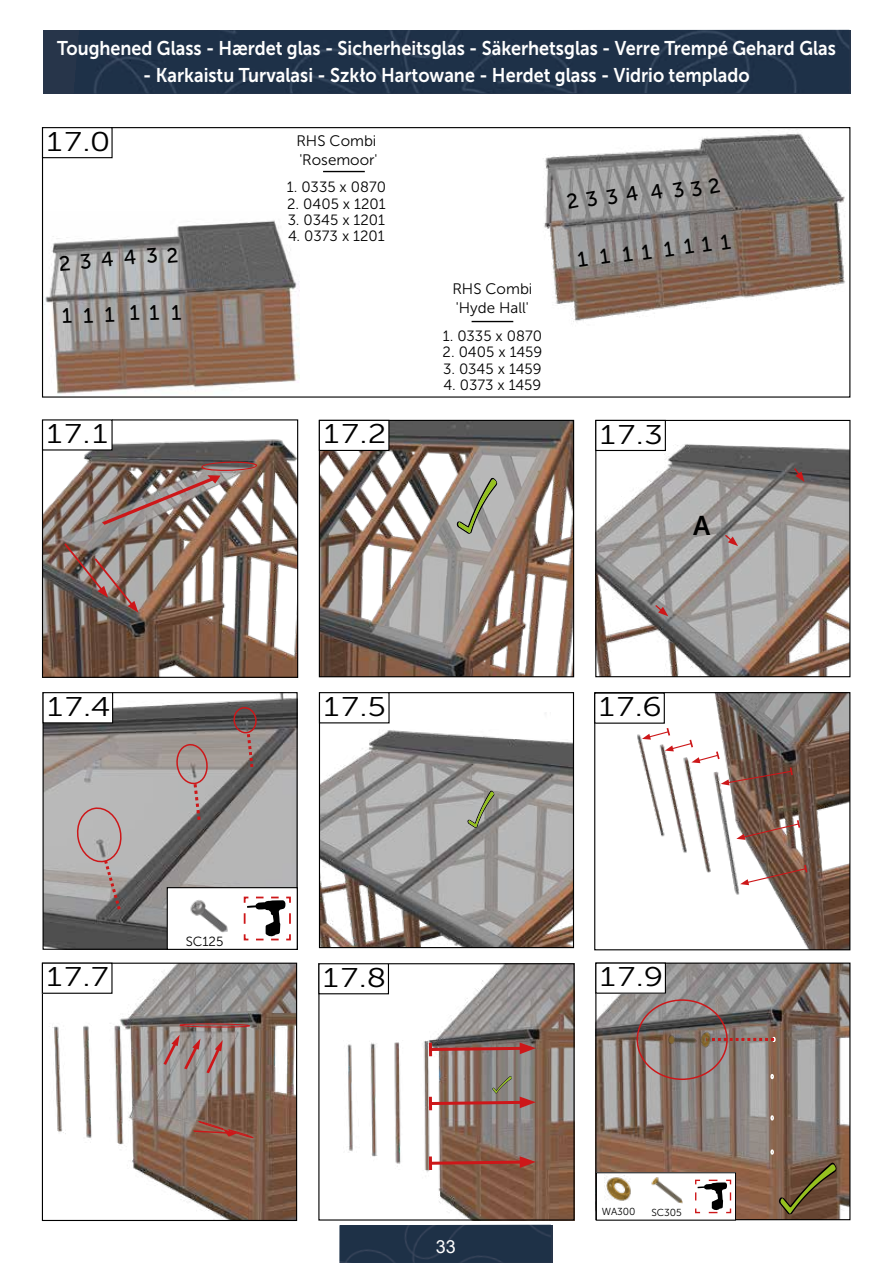
<style>
.page{position:relative;width:893px;height:1263px;background:#fff}
.page>*{position:absolute;margin:0;border:0;box-sizing:border-box;transform-origin:0 0}
.t1{font:27px "Museo Sans 300";color:#000;scale:1.22 1}
.t2{font:27px "Museo Sans 700";color:#000}
.t3{font:20.85px "Museo Sans 500";color:#000}
.t4{font:19.8px "Museo Sans 700";color:#fff;scale:.91 1}
.t5{font:18px "Arial";color:#fff}
.t6{font:15.15px/18.3px "Museo Sans 300";color:#000}
.t7{font:14.85px "Museo Sans 300";color:#000}
.t8{font:13.2px "Museo Sans 300";color:#000}
.t9{font:10.2px "Museo Sans 300";color:#000}
</style>
<div class="page">
<img style="left:339px;top:1225px;width:212px;height:38px">
<div style="left:43px;top:30px;width:807px;height:64px;background:#27354a"></div>
<img style="left:78px;top:30px;width:771px;height:64px">
<img style="left:597px;top:964px;width:251px;height:254px">
<div style="left:595px;top:962px;width:255px;height:258px;border:1px solid #000"></div>
<img style="left:637px;top:694px;width:211px;height:254px">
<div style="left:594px;top:692px;width:256px;height:258px;border:1px solid #000"></div>
<svg style="left:642px;top:726px;width:152px;height:59px"></svg>
<svg style="left:740px;top:863px;width:69px;height:22px"></svg>
<svg style="left:736px;top:818px;width:65px;height:22px"></svg>
<svg style="left:778px;top:1162px;width:59px;height:52px;background:#6c5536"></svg>
<div style="left:595px;top:693px;width:69px;height:30px;background:#fff"></div>
<div style="left:594px;top:692px;width:71px;height:32px;border:1px solid #000"></div>
<div style="left:596px;top:963px;width:69px;height:30px;background:#fff"></div>
<div style="left:595px;top:962px;width:71px;height:32px;border:1px solid #000"></div>
<img style="left:321px;top:422px;width:251px;height:253px">
<div style="left:319px;top:420px;width:255px;height:257px;border:1px solid #000"></div>
<img style="left:597px;top:444px;width:251px;height:231px">
<div style="left:595px;top:420px;width:255px;height:257px;border:1px solid #000"></div>
<svg style="left:654px;top:603px;width:14px;height:13px"></svg>
<svg style="left:723px;top:533px;width:15px;height:13px"></svg>
<svg style="left:793px;top:467px;width:11px;height:15px"></svg>
<img style="left:45px;top:694px;width:251px;height:254px">
<div style="left:43px;top:692px;width:255px;height:258px;border:1px solid #000"></div>
<svg style="left:175px;top:743px;width:34px;height:80px;background:#a89896"></svg>
<svg style="left:233px;top:707px;width:24px;height:63px;background:#846d6b"></svg>
<svg style="left:75px;top:806px;width:48px;height:107px;background:#ada1a1"></svg>
<img style="left:321px;top:713px;width:251px;height:233px">
<div style="left:319px;top:692px;width:255px;height:256px;border:1px solid #000"></div>
<svg style="left:467px;top:791px;width:28px;height:37px"></svg>
<div style="left:167px;top:888px;width:130px;height:61px;background:#fff"></div>
<div style="left:167px;top:887px;width:131px;height:63px;border:1px solid #000"></div>
<img style="left:190px;top:900px;width:38px;height:33px">
<svg style="left:243px;top:896px;width:48px;height:45px"></svg>
<div style="left:319px;top:420px;width:70px;height:30px;background:#fff"></div>
<div style="left:319px;top:420px;width:70px;height:31px;border:1px solid #000"></div>
<div style="left:596px;top:420px;width:69px;height:30px;background:#fff"></div>
<div style="left:595px;top:420px;width:71px;height:31px;border:1px solid #000"></div>
<div style="left:43px;top:693px;width:70px;height:30px;background:#fff"></div>
<div style="left:43px;top:692px;width:70px;height:31px;border:1px solid #000"></div>
<div style="left:319px;top:693px;width:70px;height:30px;background:#fff"></div>
<div style="left:319px;top:692px;width:71px;height:31px;border:1px solid #000"></div>
<img style="left:44px;top:439px;width:252px;height:237px">
<div style="left:42px;top:419px;width:256px;height:259px;border:1px solid #000"></div>
<img style="left:71px;top:460px;width:189px;height:67px">
<svg style="left:62px;top:541px;width:76px;height:72px;background:#7f6b65"></svg>
<img style="left:52px;top:965px;width:243px;height:254px">
<div style="left:42px;top:963px;width:255px;height:258px;border:1px solid #000"></div>
<svg style="left:161px;top:1035px;width:62px;height:43px;background:#a08988"></svg>
<div style="left:180px;top:1023px;width:70px;height:4px;border:1px solid #cd1719;border-radius:50%"></div>
<svg style="left:191px;top:1120px;width:62px;height:19px"></svg>
<div style="left:42px;top:963px;width:70px;height:30px;background:#fff"></div>
<div style="left:42px;top:963px;width:71px;height:31px;border:1px solid #000"></div>
<img style="left:320px;top:965px;width:253px;height:253px">
<div style="left:318px;top:963px;width:257px;height:257px;border:1px solid #000"></div>
<svg style="left:427px;top:1042px;width:109px;height:14px;background:#955f5c"></svg>
<svg style="left:427px;top:1076px;width:109px;height:34px;background:#9b7f78"></svg>
<hr style="left:429px;top:1156px;width:3px;height:14px;background:#cd1719">
<svg style="left:427px;top:1156px;width:109px;height:12px"></svg>
<svg style="left:770px;top:1074px;width:4px;height:5px"></svg>
<svg style="left:770px;top:1115px;width:4px;height:5px"></svg>
<svg style="left:770px;top:1149px;width:4px;height:6px"></svg>
<svg style="left:715px;top:1037px;width:61px;height:5px"></svg>
<img style="left:668px;top:1035px;width:31px;height:9px">
<img style="left:699px;top:1030px;width:16px;height:19px">
<div style="left:637px;top:999px;width:91px;height:81px;border:2px solid #cd1719;border-radius:50%"></div>
<svg style="left:456px;top:478px;width:41px;height:56px;background:#9ca08e"></svg>
<div style="left:596px;top:1173px;width:139px;height:47px;background:#fff"></div>
<img style="left:604px;top:1175px;width:27px;height:26px">
<img style="left:651px;top:1177px;width:32px;height:27px">
<svg style="left:695px;top:1179px;width:37px;height:35px"></svg>
<div style="left:43px;top:420px;width:69px;height:30px;background:#fff"></div>
<div style="left:319px;top:964px;width:69px;height:30px;background:#fff"></div>
<div style="left:318px;top:963px;width:71px;height:31px;border:1px solid #000"></div>
<img style="left:543px;top:133px;width:302px;height:190px">
<img style="left:44px;top:220px;width:256px;height:174px">
<hr style="left:323px;top:171px;width:42px;height:1px;background:#000">
<hr style="left:472px;top:321px;width:41px;height:1px;background:#000">
<div style="left:42px;top:127px;width:71px;height:31px;border:1px solid #000"></div>
<svg style="left:566px;top:191px;width:32px;height:18px"></svg>
<svg style="left:672px;top:177px;width:48px;height:21px"></svg>
<svg style="left:606px;top:189px;width:12px;height:16px"></svg>
<svg style="left:625px;top:184px;width:38px;height:18px"></svg>
<svg style="left:59px;top:255px;width:11px;height:15px"></svg>
<svg style="left:146px;top:247px;width:32px;height:16px"></svg>
<svg style="left:80px;top:253px;width:11px;height:16px"></svg>
<svg style="left:101px;top:250px;width:35px;height:17px"></svg>
<p class="t4" style="left:57px;top:37px;width:857px">Toughened Glass - Hærdet glas - Sicherheitsglas - Säkerhetsglas - Verre Trempé Gehard Glas</p>
<p class="t4" style="left:143px;top:64px;width:668px">- Karkaistu Turvalasi - Szkło Hartowane - Herdet glass - Vidrio templado</p>
<h1 class="t1" style="left:45px;top:127px;width:54px">17.0</h1>
<p class="t3" style="left:61px;top:305px;width:121px;rotate:-2deg">111 111</p>
<h1 class="t1" style="left:45px;top:419px;width:54px">17.1</h1>
<p class="t6" style="left:296px;top:132px;width:83px">RHS Combi 'Rosemoor'</p>
<p class="t7" style="left:287px;top:179px;width:101px">1. 0335 x 0870</p>
<p class="t7" style="left:287px;top:195px;width:100px">2. 0405 x 1201</p>
<p class="t7" style="left:288px;top:212px;width:99px">3. 0345 x 1201</p>
<p class="t7" style="left:288px;top:228px;width:98px">4. 0373 x 1201</p>
<p class="t6" style="left:452px;top:280px;width:82px">RHS Combi 'Hyde Hall'</p>
<p class="t7" style="left:443px;top:328px;width:101px">1. 0335 x 0870</p>
<p class="t7" style="left:443px;top:344px;width:101px">2. 0405 x 1459</p>
<p class="t7" style="left:443px;top:360px;width:100px">3. 0345 x 1459</p>
<p class="t7" style="left:444px;top:377px;width:99px">4. 0373 x 1459</p>
<p class="t3" style="left:576px;top:250px;width:155px;rotate:-8deg">11 11 1111</p>
<h1 class="t1" style="left:322px;top:420px;width:54px">17.2</h1>
<h1 class="t1" style="left:599px;top:420px;width:54px">17.3</h1>
<h1 class="t2" style="left:693px;top:510px;width:19px">A</h1>
<h1 class="t1" style="left:46px;top:692px;width:54px">17.4</h1>
<h1 class="t1" style="left:322px;top:692px;width:54px">17.5</h1>
<h1 class="t1" style="left:597px;top:692px;width:54px">17.6</h1>
<p class="t8" style="left:186px;top:934px;width:39px">SC125</p>
<h1 class="t1" style="left:45px;top:962px;width:54px">17.7</h1>
<h1 class="t1" style="left:322px;top:963px;width:54px">17.8</h1>
<h1 class="t1" style="left:599px;top:962px;width:54px">17.9</h1>
<p class="t9" style="left:602px;top:1206px;width:35px">WA300</p>
<p class="t9" style="left:651px;top:1207px;width:32px">SC305</p>
<p class="t5" style="left:436px;top:1234px;width:22px">33</p>
</div>
